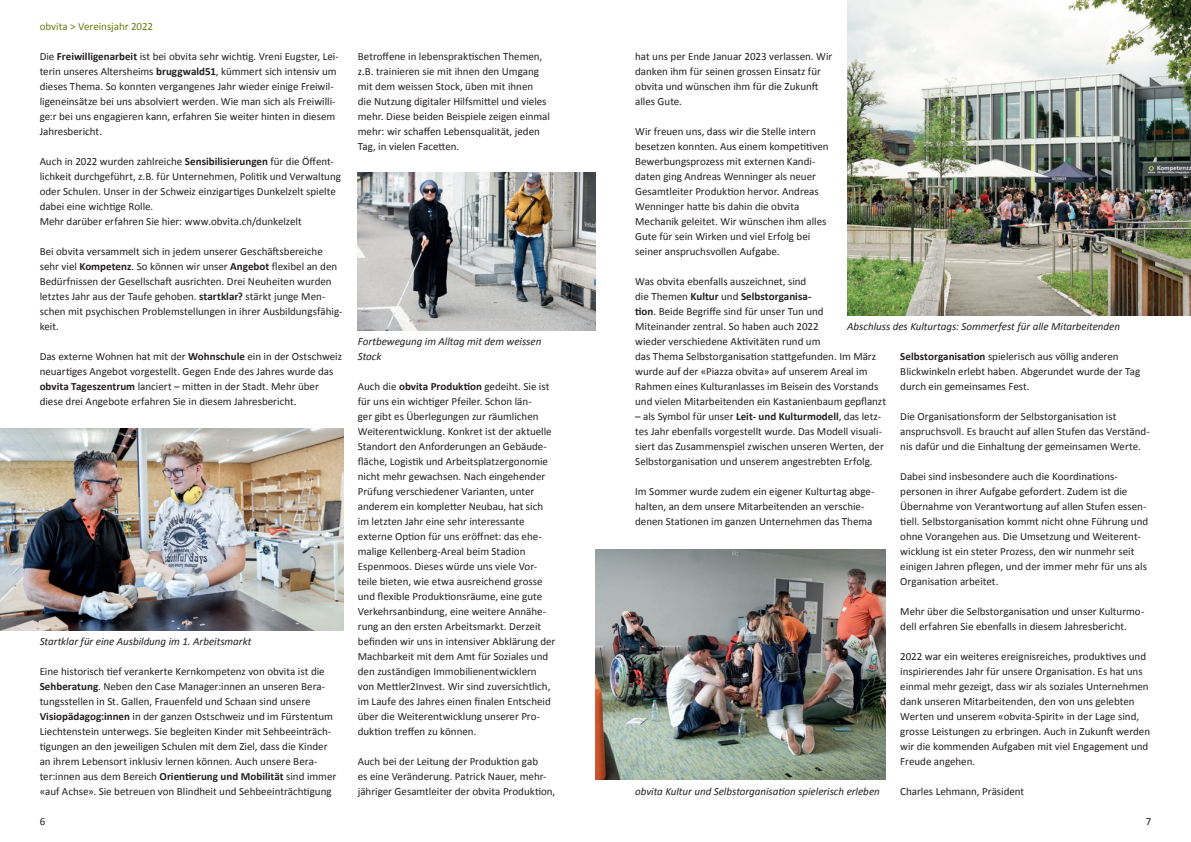
<style>
.page{position:relative;width:1191px;height:842px;background:#fff}
.page>*{position:absolute;margin:0;border:0;box-sizing:border-box;transform-origin:0 0}
.t1{font:11px/15px "Calibri";letter-spacing:-.005em;color:#231f20}
.t2{font:italic 11px/15px "Calibri";letter-spacing:-.005em;color:#231f20}
.t3{font:11px "Calibri";letter-spacing:-.005em;color:#6a7d14}
.s1{font-weight:700}
</style>
<div class="page">
<img style="left:595px;top:549px;width:291px;height:231px">
<img style="left:358px;top:172px;width:237px;height:158px">
<img style="left:847px;top:0;width:344px;height:315px">
<img style="left:0;top:428px;width:344px;height:202px">
<p class="t3" style="left:40px;top:19px;width:115px">obvita &gt; Vereinsjahr 2022</p>
<p class="t1" style="left:40px;top:49px;width:301px">Die <span class="s1">Freiwilligenarbeit</span> ist bei obvita sehr wichtig. Vreni Eugster, Lei&shy;terin unseres Altersheims <span class="s1">bruggwald51</span>, kümmert sich intensiv um dieses Thema. So konnten vergangenes Jahr wieder einige Freiwil&shy;ligeneinsätze bei uns absolviert werden. Wie man sich als Freiwilli&shy;ge:r bei uns engagieren kann, erfahren Sie weiter hinten in diesem Jahresbericht.</p>
<p class="t1" style="left:40px;top:154px;width:303px">Auch in 2022 wurden zahlreiche <span class="s1">Sensibilisierungen</span> für die Öffent&shy;lichkeit durchgeführt, z.B. für Unternehmen, Politik und Verwaltung oder Schulen. Unser in der Schweiz einzigartiges Dunkelzelt spielte dabei eine wichtige Rolle.<br>Mehr darüber erfahren Sie hier: www.obvita.ch/dunkelzelt</p>
<p class="t1" style="left:40px;top:244px;width:304px">Bei obvita versammelt sich in jedem unserer Geschäftsbereiche sehr viel <span class="s1">Kompetenz</span>. So können wir unser <span class="s1">Angebot</span> flexibel an den Bedürfnissen der Gesellschaft ausrichten. Drei Neuheiten wurden letztes Jahr aus der Taufe gehoben. <span class="s1">startklar?</span> stärkt junge Men&shy;schen mit psychischen Problemstellungen in ihrer Ausbildungsfähig&shy;keit.</p>
<p class="t1" style="left:40px;top:349px;width:304px">Das externe Wohnen hat mit der <span class="s1">Wohnschule</span> ein in der Ostschweiz neuartiges Angebot vorgestellt. Gegen Ende des Jahres wurde das <span class="s1">obvita Tageszentrum</span> lanciert – mitten in der Stadt. Mehr über diese drei Angebote erfahren Sie in diesem Jahresbericht.</p>
<p class="t2" style="left:40px;top:634px;width:213px">Startklar für eine Ausbildung im 1. Arbeitsmarkt</p>
<p class="t1" style="left:40px;top:664px;width:298px">Eine historisch tief verankerte Kernkompetenz von obvita ist die <span class="s1">Sehberatung</span>. Neben den Case Manager:innen an unseren Bera&shy;tungsstellen in St. Gallen, Frauenfeld und Schaan sind unsere <span class="s1">Visiopädagog:innen</span> in der ganzen Ostschweiz und im Fürstentum Liechtenstein unterwegs. Sie begleiten Kinder mit Sehbeeinträch&shy;tigungen an den jeweiligen Schulen mit dem Ziel, dass die Kinder an ihrem Lebensort inklusiv lernen können. Auch unsere Bera&shy;ter:innen aus dem Bereich <span class="s1">Orientierung und Mobilität</span> sind immer «auf Achse». Sie betreuen von Blindheit und Sehbeeinträchtigung</p>
<p class="t1" style="left:358px;top:49px;width:194px">Betroffene in lebenspraktischen Themen, z.B. trainieren sie mit ihnen den Umgang mit dem weissen Stock, üben mit ihnen<br>die Nutzung digitaler Hilfsmittel und vieles mehr. Diese beiden Beispiele zeigen einmal mehr: wir schaffen Lebensqualität, jeden Tag, in vielen Facetten.</p>
<p class="t2" style="left:358px;top:334px;width:185px">Fortbewegung im Alltag mit dem weissen<br>Stock</p>
<p class="t1" style="left:358px;top:379px;width:199px">Auch die <span class="s1">obvita Produktion</span> gedeiht. Sie ist für uns ein wichtiger Pfeiler. Schon län-<br>ger gibt es Überlegungen zur räumlichen Weiterentwicklung. Konkret ist der aktuelle Standort den Anforderungen an Gebäude&shy;fläche, Logistik und Arbeitsplatzergonomie nicht mehr gewachsen. Nach eingehender Prüfung verschiedener Varianten, unter anderem ein kompletter Neubau, hat sich im letzten Jahr eine sehr interessante externe Option für uns eröffnet: das ehe&shy;malige Kellenberg-Areal beim Stadion Espenmoos. Dieses würde uns viele Vor&shy;teile bieten, wie etwa ausreichend grosse und flexible Produktionsräume, eine gute Verkehrsanbindung, eine weitere Annähe&shy;rung an den ersten Arbeitsmarkt. Derzeit befinden wir uns in intensiver Abklärung der Machbarkeit mit dem Amt für Soziales und den zuständigen Immobilienentwicklern von Mettler2Invest. Wir sind zuversichtlich, im Laufe des Jahres einen finalen Entscheid über die Weiterentwicklung unserer Pro&shy;duktion treffen zu können.</p>
<p class="t1" style="left:358px;top:754px;width:199px">Auch bei der Leitung der Produktion gab<br>es eine Veränderung. Patrick Nauer, mehr&shy;jähriger Gesamtleiter der obvita Produktion,</p>
<p class="t1" style="left:635px;top:49px;width:199px">hat uns per Ende Januar 2023 verlassen. Wir danken ihm für seinen grossen Einsatz für obvita und wünschen ihm für die Zukunft alles Gute.</p>
<p class="t1" style="left:635px;top:124px;width:195px">Wir freuen uns, dass wir die Stelle intern besetzen konnten. Aus einem kompetitiven Bewerbungsprozess mit externen Kandi&shy;daten ging Andreas Wenninger als neuer Gesamtleiter Produktion hervor. Andreas Wenninger hatte bis dahin die obvita Mechanik geleitet. Wir wünschen ihm alles Gute für sein Wirken und viel Erfolg bei seiner anspruchsvollen Aufgabe.</p>
<p class="t1" style="left:635px;top:274px;width:252px">Was obvita ebenfalls auszeichnet, sind<br>die Themen <span class="s1">Kultur</span> und <span class="s1">Selbstorganisa-<br>tion</span>. Beide Begriffe sind für unser Tun und<br>Miteinander zentral. So haben auch 2022<br>wieder verschiedene Aktivitäten rund um<br>das Thema Selbstorganisation stattgefunden. Im März wurde auf der «Piazza obvita» auf unserem Areal im Rahmen eines Kulturanlasses im Beisein des Vorstands und vielen Mitarbeitenden ein Kastanienbaum gepflanzt</p>
<p class="t1" style="left:635px;top:409px;width:250px">– als Symbol für unser <span class="s1">Leit- und Kulturmodell</span>, das letz&shy;tes Jahr ebenfalls vorgestellt wurde. Das Modell visuali&shy;siert das Zusammenspiel zwischen unseren Werten, der Selbstorganisation und unserem angestrebten Erfolg.</p>
<p class="t1" style="left:635px;top:484px;width:241px">Im Sommer wurde zudem ein eigener Kulturtag abge&shy;halten, an dem unsere Mitarbeitenden an verschie&shy;denen Stationen im ganzen Unternehmen das Thema</p>
<p class="t2" style="left:847px;top:319px;width:274px">Abschluss des Kulturtags: Sommerfest für alle Mitarbeitenden</p>
<p class="t1" style="left:900px;top:349px;width:241px"><span class="s1">Selbstorganisation</span> spielerisch aus völlig anderen<br>Blickwinkeln erlebt haben. Abgerundet wurde der Tag durch ein gemeinsames Fest.</p>
<p class="t1" style="left:900px;top:409px;width:251px">Die Organisationsform der Selbstorganisation ist anspruchsvoll. Es braucht auf allen Stufen das Verständ&shy;nis dafür und die Einhaltung der gemeinsamen Werte.</p>
<p class="t1" style="left:900px;top:469px;width:249px">Dabei sind insbesondere auch die Koordinations&shy;personen in ihrer Aufgabe gefordert. Zudem ist die Übernahme von Verantwortung auf allen Stufen essen&shy;tiell. Selbstorganisation kommt nicht ohne Führung und ohne Vorangehen aus. Die Umsetzung und Weiterent&shy;wicklung ist ein steter Prozess, den wir nunmehr seit einigen Jahren pflegen, und der immer mehr für uns als Organisation arbeitet.</p>
<p class="t1" style="left:900px;top:604px;width:246px">Mehr über die Selbstorganisation und unser Kulturmo&shy;dell erfahren Sie ebenfalls in diesem Jahresbericht.</p>
<p class="t1" style="left:900px;top:649px;width:251px">2022 war ein weiteres ereignisreiches, produktives und inspirierendes Jahr für unsere Organisation. Es hat uns einmal mehr gezeigt, dass wir als soziales Unternehmen dank unseren Mitarbeitenden, den von uns gelebten Werten und unserem «obvita-Spirit» in der Lage sind, grosse Leistungen zu erbringen. Auch in Zukunft werden wir die kommenden Aufgaben mit viel Engagement und Freude angehen.</p>
<p class="t1" style="left:900px;top:784px;width:125px">Charles Lehmann, Präsident</p>
<p class="t2" style="left:635px;top:784px;width:246px">obvita Kultur und Selbstorganisation spielerisch erleben</p>
<p class="t1" style="left:40px;top:814px;width:7px">6</p>
<p class="t1" style="left:1145px;top:814px;width:7px">7</p>
</div>
